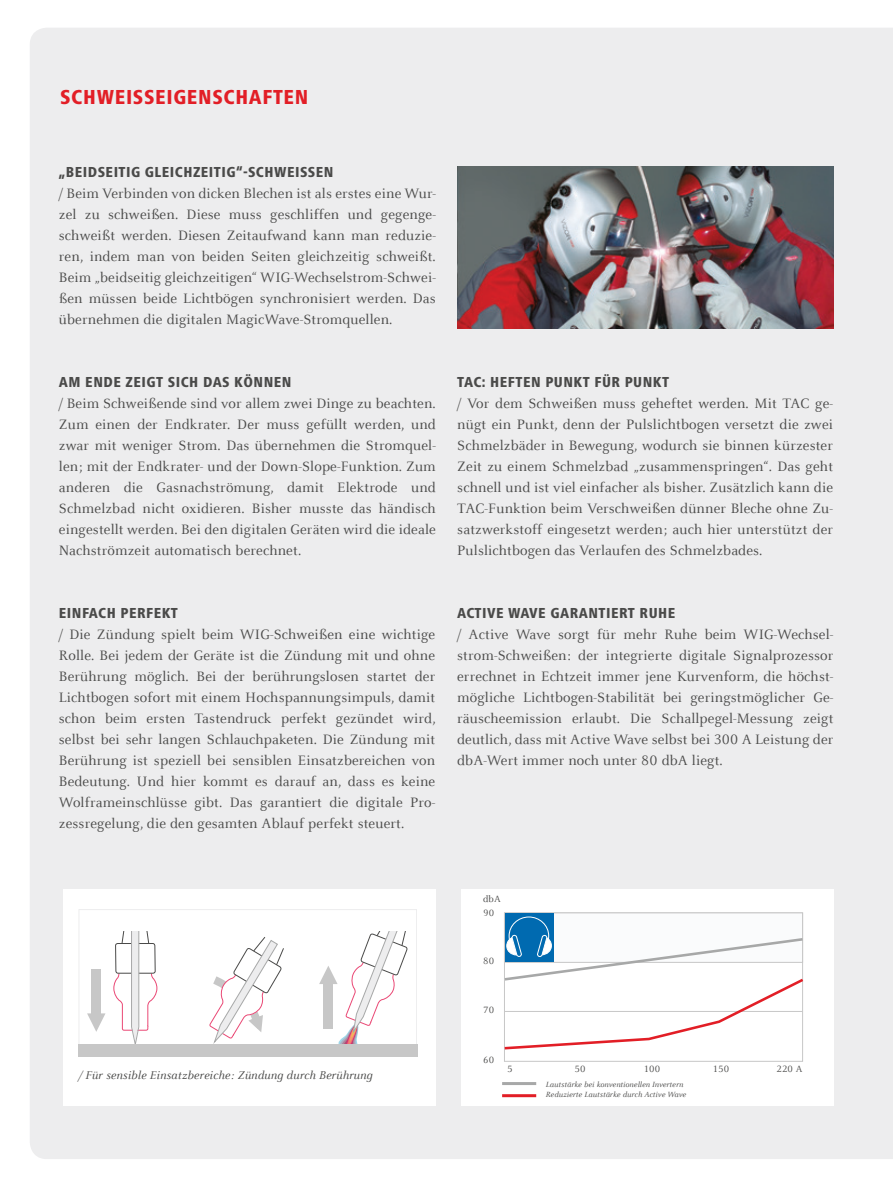
<style>
.page{position:relative;width:893px;height:1191px;background:#fff}
.page>*{position:absolute;margin:0;border:0;box-sizing:border-box;transform-origin:0 0}
.t1{font:800 condensed 21px "Frutiger Next LTW1 G";color:#e21e26}
.t2{font:15px/21px "Celeste Offc Pro";letter-spacing:.01em;color:#4a4a49;text-align:justify}
.t3{font:800 condensed 15px "Frutiger Next LTW1 G";letter-spacing:.03em;color:#4a4a49}
.t4{font:italic 12.45px "Celeste Offc Pro";letter-spacing:.01em;color:#4a4a49}
.t5{font:10.05px "Celeste Offc Pro";letter-spacing:.01em;color:#4a4a49}
.t6{font:italic 8.25px/10.6px "Celeste Offc Pro";letter-spacing:.01em;color:#4a4a49}
</style>
<div class="page">
<div style="left:30px;top:28px;width:863px;height:1131px;background:#ededee"></div>
<div style="left:63px;top:888px;width:373px;height:217px;background:#fff"></div>
<div style="left:461px;top:888px;width:372px;height:217px;background:#fff"></div>
<div style="left:504px;top:912px;width:299px;height:50px;background:#fafbfc;border:1px solid #c7c7c7"></div>
<div style="left:505px;top:913px;width:48px;height:49px;background:#006ab0"></div>
<svg style="left:504px;top:916px;width:300px;height:135px"></svg>
<hr style="left:502px;top:1082px;width:34px;height:3px;background:#a7a8a8">
<hr style="left:502px;top:1094px;width:34px;height:3px;background:#e21e26">
<img style="left:457px;top:167px;width:376px;height:162px">
<div style="left:79px;top:909px;width:338px;height:146px;border:1px solid #ededee"></div>
<svg style="left:113px;top:931px;width:45px;height:113px"></svg>
<div style="left:78px;top:1044px;width:339px;height:12px;background:#c7c7c7"></div>
<div style="left:91px;top:968px;width:10px;height:46px;background:#c7c7c7"></div>
<svg style="left:87px;top:1013px;width:18px;height:18px"></svg>
<svg style="left:319px;top:931px;width:89px;height:113px"></svg>
<svg style="left:209px;top:937px;width:75px;height:105px"></svg>
<h1 class="t1" style="left:60px;top:85px;width:67px">SCHWEISSEIGENSCH</h1>
<h1 class="t1" style="left:249px;top:85px;width:26px">AFTEN</h1>
<p class="t3" style="left:59px;top:163px;width:276px">„BEIDSEITIG GLEICHZEITIG“-SCHWEISSEN</p>
<p class="t2" style="left:59px;top:182px;width:378px">/ Beim Verbinden von dicken Blechen ist als erstes eine Wur&shy;zel zu schweißen. Diese muss geschliffen und gegenge&shy;schweißt werden. Diesen Zeitaufwand kann man reduzie&shy;ren, indem man von beiden Seiten gleichzeitig schweißt.<br>Beim „beidseitig gleichzeitigen“ WIG-Wechselstrom-Schwei&shy;ßen müssen beide Lichtbögen synchronisiert werden. Das übernehmen die digitalen MagicWave-Stromquellen.</p>
<p class="t3" style="left:59px;top:373px;width:234px">AM ENDE ZEIGT SICH DAS KÖNNEN</p>
<p class="t2" style="left:59px;top:392px;width:378px">/ Beim Schweißende sind vor allem zwei Dinge zu beachten.<br>Zum einen der Endkrater. Der muss gefüllt werden, und zwar mit weniger Strom. Das übernehmen die Stromquel&shy;len; mit der Endkrater- und der Down-Slope-Funktion. Zum anderen die Gasnachströmung, damit Elektrode und Schmelzbad nicht oxidieren. Bisher musste das händisch eingestellt werden. Bei den digitalen Geräten wird die ideale Nachströmzeit automatisch berechnet.</p>
<p class="t3" style="left:59px;top:604px;width:121px">EINFACH PERFEKT</p>
<p class="t2" style="left:59px;top:623px;width:378px">/ Die Zündung spielt beim WIG-Schweißen eine wichtige Rolle. Bei jedem der Geräte ist die Zündung mit und ohne Berührung möglich. Bei der berührungslosen startet der Lichtbogen sofort mit einem Hochspannungsimpuls, damit schon beim ersten Tastendruck perfekt gezündet wird, selbst bei sehr langen Schlauchpaketen. Die Zündung mit Berührung ist speziell bei sensiblen Einsatzbereichen von Bedeutung. Und hier kommt es darauf an, dass es keine Wolframeinschlüsse gibt. Das garantiert die digitale Pro&shy;zessregelung, die den gesamten Ablauf perfekt steuert.</p>
<p class="t3" style="left:457px;top:373px;width:213px">TAC: HEFTEN PUNKT FÜR PUNKT</p>
<p class="t2" style="left:457px;top:392px;width:377px">/ Vor dem Schweißen muss geheftet werden. Mit TAC ge&shy;nügt ein Punkt, denn der Pulslichtbogen versetzt die zwei Schmelzbäder in Bewegung, wodurch sie binnen kürzester Zeit zu einem Schmelzbad „zusammenspringen“. Das geht schnell und ist viel einfacher als bisher. Zusätzlich kann die TAC-Funktion beim Verschweißen dünner Bleche ohne Zu&shy;satzwerkstoff eingesetzt werden; auch hier unterstützt der Pulslichtbogen das Verlaufen des Schmelzbades.</p>
<p class="t3" style="left:457px;top:604px;width:220px">ACTIVE WAVE GARANTIERT RUHE</p>
<p class="t2" style="left:457px;top:623px;width:378px">/ Active Wave sorgt für mehr Ruhe beim WIG-Wechsel&shy;strom-Schweißen: der integrierte digitale Signalprozessor errechnet in Echtzeit immer jene Kurvenform, die höchst&shy;mögliche Lichtbogen-Stabilität bei geringstmöglicher Ge&shy;räuscheemission erlaubt. Die Schallpegel-Messung zeigt deutlich, dass mit Active Wave selbst bei 300 A Leistung der dbA-Wert immer noch unter 80 dbA liegt.</p>
<p class="t4" style="left:78px;top:1067px;width:296px">/ Für sensible Einsatzbereiche: Zündung durch Berührung</p>
<p class="t5" style="left:483px;top:893px;width:19px">dbA</p>
<p class="t5" style="left:483px;top:907px;width:12px">90</p>
<p class="t5" style="left:483px;top:954px;width:12px">80</p>
<p class="t5" style="left:483px;top:1004px;width:12px">70</p>
<p class="t5" style="left:483px;top:1053px;width:12px">60</p>
<p class="t5" style="left:507px;top:1063px;width:7px">5</p>
<p class="t5" style="left:575px;top:1063px;width:12px">50</p>
<p class="t5" style="left:644px;top:1063px;width:18px">100</p>
<p class="t5" style="left:713px;top:1063px;width:18px">150</p>
<p class="t5" style="left:776px;top:1063px;width:27px">220 A</p>
<p class="t6" style="left:546px;top:1078px;width:142px">Lautstärke bei konventionellen Invertern<br>Reduzierte Lautstärke durch Active Wave</p>
</div>
